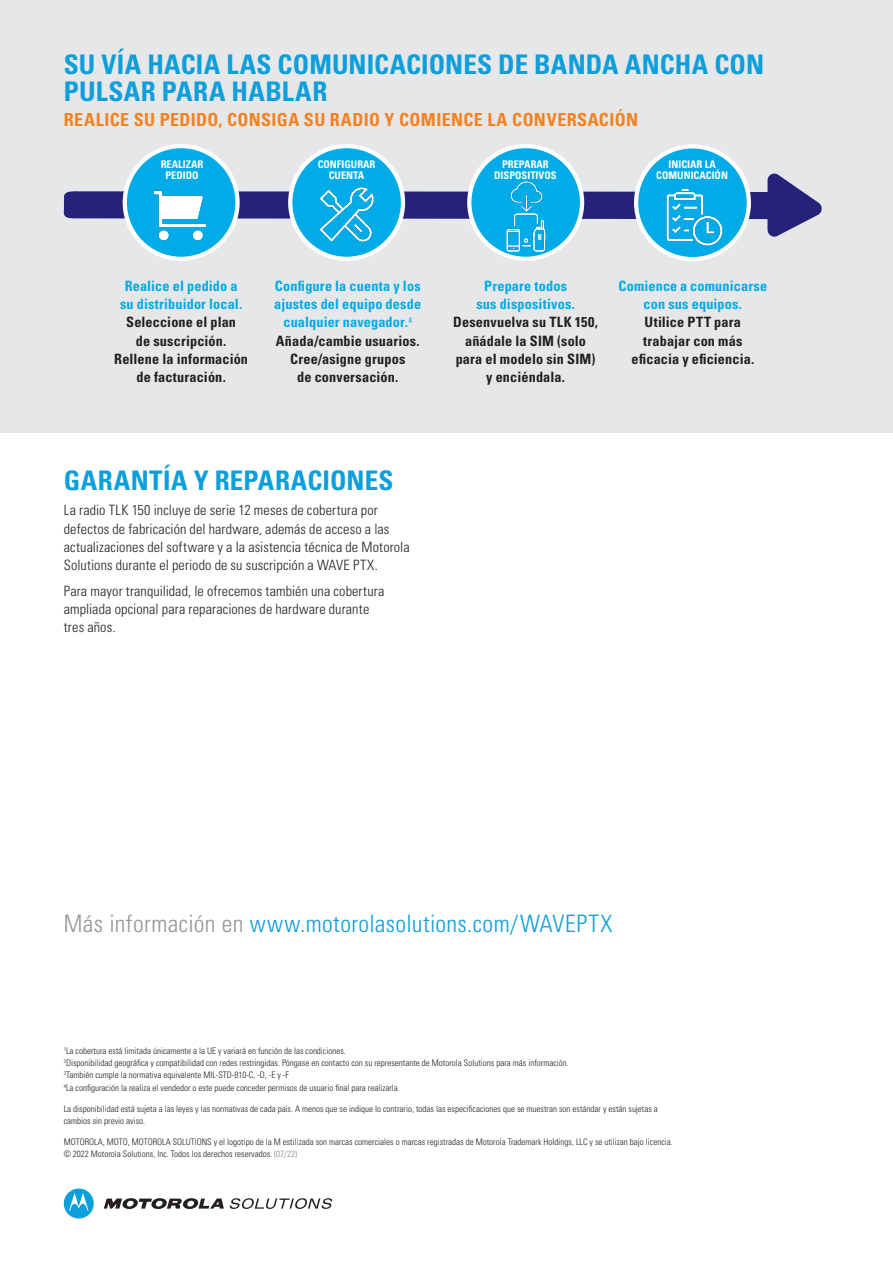
<style>
.page{position:relative;width:893px;height:1263px;background:#fff}
.page>*{position:absolute;margin:0;border:0;box-sizing:border-box;transform-origin:0 0}
.Body_Text{font:700 condensed 27px/27px "Univers LT Std";letter-spacing:.01em;color:#0c9fdc}
.t1{font:300 condensed 24px "Univers LT Std";letter-spacing:.015em;color:#0c9fdc}
.Body_Text-2{font:700 condensed 18px "Univers LT Std";letter-spacing:.025em;color:#f58220}
.Body_Text-3{font:300 condensed 14.25px/18.3px "Univers LT Std";letter-spacing:.01em;color:#231f20}
.Body_Text-4{font:700 condensed 14.25px/18.3px "Univers LT Std";letter-spacing:.01em;color:#231f20;text-align:center}
.Body_Text-5{font:700 condensed 14.25px/18.3px "Univers LT Std";letter-spacing:.01em;color:#00abe7;text-align:center}
.t2{font:700 condensed 10.5px/10.5px "Univers LT Std";color:#fff;text-align:center}
.t3{font:300 condensed 9px/12.3px "Univers LT Std";color:#231f20}
.s1{color:#939598}
.s2{color:#808285}
</style>
<div class="page">
<svg style="left:104px;top:1198px;width:120px;height:11px"></svg>
<svg style="left:64px;top:1188px;width:30px;height:30px"></svg>
<svg style="left:230px;top:1198px;width:102px;height:11px"></svg>
<div style="left:0;top:0;width:893px;height:432px;background:#e6e7e9"></div>
<svg style="left:63px;top:172px;width:759px;height:66px"></svg>
<div style="left:469px;top:146px;width:113px;height:113px;background:#00abe7;border-radius:50%"></div>
<div style="left:467px;top:144px;width:117px;height:117px;border:4px solid #fff;border-radius:50%"></div>
<svg style="left:125px;top:146px;width:113px;height:113px;background:#29b8ea"></svg>
<div style="left:123px;top:144px;width:117px;height:117px;border:4px solid #fff;border-radius:50%"></div>
<div style="left:290px;top:146px;width:113px;height:113px;background:#00abe7;border-radius:50%"></div>
<div style="left:288px;top:144px;width:117px;height:117px;border:4px solid #fff;border-radius:50%"></div>
<div style="left:636px;top:146px;width:113px;height:113px;background:#00abe7;border-radius:50%"></div>
<div style="left:634px;top:144px;width:117px;height:117px;border:4px solid #fff;border-radius:50%"></div>
<img style="left:661px;top:188px;width:67px;height:63px">
<img style="left:510px;top:181px;width:33px;height:29px">
<img style="left:504px;top:210px;width:45px;height:46px">
<img style="left:128px;top:168px;width:104px;height:83px">
<img style="left:313px;top:187px;width:67px;height:61px">
<p class="Body_Text" style="left:64px;top:50px;width:702px">SU VÍA HACIA LAS COMUNICACIONES DE BANDA ANCHA CON<br>PULSAR PARA HABLAR</p>
<p class="Body_Text-2" style="left:64px;top:108px;width:576px">REALICE SU PEDIDO, CONSIGA SU RADIO Y COMIENCE LA CONVERSACIÓN</p>
<p class="t2" style="left:161px;top:159px;width:44px">REALIZAR</p>
<p class="t2" style="left:165px;top:170px;width:35px">PEDIDO</p>
<p class="t2" style="left:318px;top:159px;width:59px">CONFIGURAR<br>CUENTA</p>
<p class="t2" style="left:502px;top:159px;width:48px">PREPARAR</p>
<p class="t2" style="left:494px;top:170px;width:64px">DISPOSITIVOS</p>
<p class="t2" style="left:668px;top:159px;width:49px">INICIAR LA</p>
<p class="t2" style="left:656px;top:170px;width:73px">COMUNICACIÓN</p>
<p class="Body_Text-5" style="left:120px;top:276px;width:124px">Realice el pedido a su distribuidor local.</p>
<p class="Body_Text-4" style="left:126px;top:313px;width:111px">Seleccione el plan de suscripción.</p>
<p class="Body_Text-4" style="left:114px;top:350px;width:135px">Rellene la información de facturación.</p>
<p class="Body_Text-5" style="left:274px;top:276px;width:148px">Configure la cuenta y los ajustes del equipo desde cualquier navegador.<sup>4</sup></p>
<p class="Body_Text-4" style="left:276px;top:331px;width:145px">Añada/cambie usuarios.</p>
<p class="Body_Text-4" style="left:290px;top:350px;width:117px">Cree/asigne grupos de conversación.</p>
<p class="Body_Text" style="left:64px;top:467px;width:331px">GARANTÍA Y REPARACIONES</p>
<p class="Body_Text-3" style="left:64px;top:501px;width:347px">La radio TLK 150 incluye de serie 12 meses de cobertura por defectos de fabricación del hardware, además de acceso a las actualizaciones del software y a la asistencia técnica de Motorola Solutions durante el periodo de su suscripción a WAVE PTX.</p>
<p class="Body_Text-3" style="left:64px;top:581px;width:322px">Para mayor tranquilidad, le ofrecemos también una cobertura ampliada opcional para reparaciones de hardware durante tres años.</p>
<p class="Body_Text-5" style="left:476px;top:276px;width:100px">Prepare todos sus dispositivos.</p>
<p class="Body_Text-4" style="left:453px;top:313px;width:146px">Desenvuelva su TLK 150, añádale la SIM (solo para el modelo sin SIM) y enciéndala.</p>
<p class="Body_Text-5" style="left:618px;top:276px;width:150px">Comience a comunicarse con sus equipos.</p>
<p class="Body_Text-4" style="left:631px;top:313px;width:124px">Utilice PTT para trabajar con más eficacia y eficiencia.</p>
<p class="t1" style="left:64px;top:909px;width:550px"><span class="s1">Más información en</span> www.motorolasolutions.com/WAVEPTX</p>
<p class="t3" style="left:64px;top:1044px;width:507px"><sup>1</sup>La cobertura está limitada únicamente a la UE y variará en función de las condiciones.<br><sup>2</sup>Disponibilidad geográfica y compatibilidad con redes restringidas. Póngase en contacto con su representante de Motorola Solutions para más información.<br><sup>3</sup>También cumple la normativa equivalente MIL-STD-810-C, -D, -E y -F</p>
<p class="t3" style="left:64px;top:1081px;width:338px"><sup>4</sup>La configuración la realiza el vendedor o este puede conceder permisos de usuario final para realizarla.</p>
<p class="t3" style="left:64px;top:1102px;width:596px">La disponibilidad está sujeta a las leyes y las normativas de cada país. A menos que se indique lo contrario, todas las especificaciones que se muestran son estándar y están sujetas a cambios sin previo aviso.</p>
<p class="t3" style="left:64px;top:1135px;width:611px">MOTOROLA, MOTO, MOTOROLA SOLUTIONS y el logotipo de la M estilizada son marcas comerciales o marcas registradas de Motorola Trademark Holdings, LLC y se utilizan bajo licencia. © 2022 Motorola Solutions, Inc. Todos los derechos reservados. <span class="s2">(07/22)</span></p>
</div>
